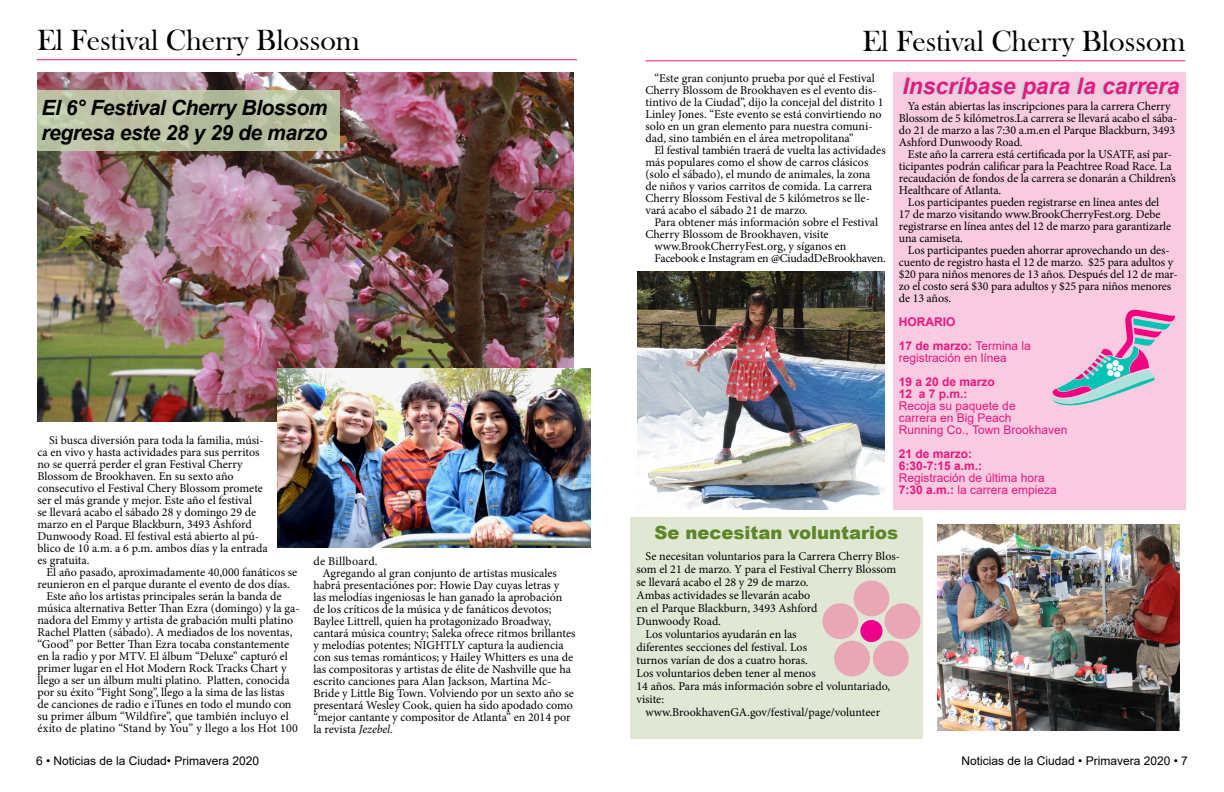
<style>
.page{position:relative;width:1224px;height:792px;background:#fff}
.page>*{position:absolute;margin:0;border:0;box-sizing:border-box;transform-origin:0 0}
.t1{font:30px "Bask Old Face";color:#000}
.t2{font:italic 700 22.9px "Arial";color:#ed157f}
.t3{font:italic 700 21px/25.2px "Arial";letter-spacing:-.02em;color:#000}
.t4{font:900 18px "Arial";color:#5c8727}
.t5{font:12px/12px "Minion Pro";letter-spacing:-.005em;color:#000}
.t6{font:12px/12px "Arial";color:#ed157f}
.t7{font:700 12px/12px "Arial";color:#ed157f}
.t8{font:12px "Arial";color:#000}
.t9{font:12px "Minion Pro";letter-spacing:.02em;color:#000}
.s1{font-style:italic}
.s2{font-weight:400}
.s3{font-weight:700}
</style>
<div class="page">
<img style="left:37px;top:73px;width:537px;height:349px">
<hr style="left:37px;top:59px;width:540px;height:1px;background:#ed157f">
<svg style="left:37px;top:91px;width:303px;height:60px;fill:#bcc1a1"></svg>
<img style="left:277px;top:368px;width:313px;height:179px">
<div style="left:631px;top:518px;width:292px;height:221px;background:#e1e7d5"></div>
<div style="left:893px;top:72px;width:292px;height:438px;background:#f9cbe0"></div>
<hr style="left:645px;top:60px;width:540px;height:1px;background:#ed157f">
<img style="left:937px;top:525px;width:242px;height:205px">
<div style="left:854px;top:581px;width:35px;height:35px;background:#e9a7b6;border-radius:50%"></div>
<div style="left:885px;top:603px;width:35px;height:36px;background:#e9a7b6;border-radius:50%"></div>
<div style="left:822px;top:603px;width:36px;height:36px;background:#e9a7b6;border-radius:50%"></div>
<div style="left:873px;top:641px;width:36px;height:35px;background:#e9a7b6;border-radius:50%"></div>
<div style="left:834px;top:641px;width:36px;height:35px;background:#e9a7b6;border-radius:50%"></div>
<div style="left:860px;top:620px;width:23px;height:22px;background:#ec008c;border-radius:50%"></div>
<svg style="left:1051px;top:309px;width:124px;height:97px"></svg>
<img style="left:637px;top:272px;width:248px;height:237px">
<h1 class="t1" style="left:37px;top:24px;width:324px">El Festival Cherry Blossom</h1>
<h3 class="t3" style="left:41px;top:96px;width:288px">El 6° Festival Cherry Blossom regresa este 28 y 29 de marzo</h3>
<p class="t5" style="left:37px;top:435px;width:232px;text-indent:12px">Si busca diversión para toda la familia, músi&shy;ca en vivo y hasta actividades para sus perritos no se querrá perder el gran Festival Cherry Blossom de Brookhaven. En su sexto año consecutivo el Festival Chery Blossom promete ser el más grande y mejor. Este año el festival<br>se llevará acabo el sábado 28 y domingo 29 de marzo en el Parque Blackburn, 3493 Ashford Dunwoody Road. El festival está abierto al pú&shy;blico de 10 a.m. a 6 p.m. ambos días y la entrada es gratuita.</p>
<p class="t5" style="left:46px;top:567px;width:252px">El año pasado, aproximadamente 40,000 fanáticos se</p>
<p class="t5" style="left:37px;top:579px;width:254px">reunieron en el parque durante el evento de dos días.</p>
<p class="t5" style="left:46px;top:591px;width:237px">Este año los artistas principales serán la banda de</p>
<p class="t5" style="left:37px;top:603px;width:264px">música alternativa Better Than Ezra (domingo) y la ga-</p>
<p class="t5" style="left:37px;top:615px;width:257px">nadora del Emmy y artista de grabación multi platino</p>
<p class="t5" style="left:37px;top:627px;width:257px">Rachel Platten (sábado). A mediados de los noventas,</p>
<p class="t5" style="left:37px;top:639px;width:253px">“Good” por Better Than Ezra tocaba constantemente</p>
<p class="t5" style="left:37px;top:651px;width:252px">en la radio y por MTV. El álbum “Deluxe” capturó el</p>
<p class="t5" style="left:37px;top:663px;width:251px">primer lugar en el Hot Modern Rock Tracks Chart y</p>
<p class="t5" style="left:37px;top:675px;width:254px">llego a ser un álbum multi platino. Platten, conocida</p>
<p class="t5" style="left:37px;top:687px;width:249px">por su éxito “Fight Song”, llego a la sima de las listas</p>
<p class="t5" style="left:37px;top:699px;width:256px">de canciones de radio e iTunes en todo el mundo con</p>
<p class="t5" style="left:37px;top:711px;width:253px">su primer álbum “Wildfire”, que también incluyo el</p>
<p class="t9" style="left:37px;top:720px;width:262px">éxito de platino “Stand by You” y llego a los Hot 100</p>
<p class="t9" style="left:313px;top:553px;width:66px">de Billboard.</p>
<p class="t5" style="left:322px;top:567px;width:236px">Agregando al gran conjunto de artistas musicales</p>
<p class="t5" style="left:313px;top:579px;width:247px">habrá presentaciónes por: Howie Day cuyas letras y</p>
<p class="t5" style="left:313px;top:591px;width:250px">las melodías ingeniosas le han ganado la aprobación</p>
<p class="t5" style="left:313px;top:603px;width:240px">de los críticos de la música y de fanáticos devotos;</p>
<p class="t5" style="left:313px;top:615px;width:239px">Baylee Littrell, quien ha protagonizado Broadway,</p>
<p class="t5" style="left:313px;top:627px;width:264px">cantará música country; Saleka ofrece ritmos brillantes</p>
<p class="t5" style="left:313px;top:639px;width:252px">y melodías potentes; NIGHTLY captura la audiencia</p>
<p class="t5" style="left:313px;top:651px;width:261px">con sus temas románticos; y Hailey Whitters es una de</p>
<p class="t5" style="left:313px;top:663px;width:259px">las compositoras y artistas de élite de Nashville que ha</p>
<p class="t5" style="left:313px;top:675px;width:240px">escrito canciones para Alan Jackson, Martina Mc-</p>
<p class="t5" style="left:313px;top:687px;width:262px">Bride y Little Big Town. Volviendo por un sexto año se</p>
<p class="t5" style="left:313px;top:699px;width:261px">presentará Wesley Cook, quien ha sido apodado como</p>
<p class="t5" style="left:313px;top:711px;width:259px">“mejor cantante y compositor de Atlanta” en 2014 por</p>
<p class="t5" style="left:313px;top:723px;width:81px">la revista <span class="s1">Jezebel</span>.</p>
<h1 class="t1" style="left:863px;top:25px;width:324px">El Festival Cherry Blossom</h1>
<p class="t5" style="left:645px;top:72px;width:239px;text-indent:9px">“Este gran conjunto prueba por qué el Festival Cherry Blossom de Brookhaven es el evento dis&shy;tintivo de la Ciudad”, dijo la concejal del distrito 1<br>Linley Jones. “Este evento se está convirtiendo no solo en un gran elemento para nuestra comuni&shy;dad, sino también en el área metropolitana”</p>
<p class="t5" style="left:645px;top:144px;width:242px;text-indent:9px">El festival también traerá de vuelta las actividades más populares como el show de carros clásicos (solo el sábado), el mundo de animales, la zona<br>de niños y varios carritos de comida. La carrera Cherry Blossom Festival de 5 kilómetros se lle&shy;vará acabo el sábado 21 de marzo.</p>
<p class="t5" style="left:654px;top:216px;width:225px">Para obtener más información sobre el Festival</p>
<p class="t5" style="left:645px;top:228px;width:185px">Cherry Blossom de Brookhaven, visite</p>
<p class="t5" style="left:654px;top:240px;width:194px">www.BrookCherryFest.org, y síganos en</p>
<p class="t5" style="left:654px;top:252px;width:233px">Facebook e Instagram en @CiudadDeBrookhaven.</p>
<h2 class="t2" style="left:903px;top:70px;width:279px">Inscríbase para la carrera</h2>
<p class="t5" style="left:899px;top:100px;width:280px;text-indent:9px">Ya están abiertas las inscripciones para la carrera Cherry Blossom de 5 kilómetros.La carrera se llevará acabo el sába&shy;do 21 de marzo a las 7:30 a.m.en el Parque Blackburn, 3493<br>Ashford Dunwoody Road.</p>
<p class="t5" style="left:899px;top:148px;width:278px;text-indent:9px">Este año la carrera está certificada por la USATF, así par&shy;ticipantes podrán calificar para la Peachtree Road Race. La recaudación de fondos de la carrera se donarán a Children’s Healthcare of Atlanta.</p>
<p class="t5" style="left:899px;top:196px;width:274px;text-indent:9px">Los participantes pueden registrarse en línea antes del 17 de marzo visitando www.BrookCherryFest.org. Debe registrarse en línea antes del 12 de marzo para garantizarle una camiseta.</p>
<p class="t5" style="left:899px;top:244px;width:280px;text-indent:9px">Los participantes pueden ahorrar aprovechando un des&shy;cuento de registro hasta el 12 de marzo. $25 para adultos y $20 para niños menores de 13 años. Después del 12 de mar&shy;zo el costo será $30 para adultos y $25 para niños menores de 13 años.</p>
<p class="t7" style="left:899px;top:310px;width:133px;line-height:24px">HORARIO<br>17 de marzo: <span class="s2">Termina la</span></p>
<p class="t6" style="left:899px;top:352px;width:110px">registración en línea</p>
<p class="t7" style="left:899px;top:376px;width:98px">19 a 20 de marzo<br>12 a 7 p.m.:</p>
<p class="t6" style="left:899px;top:400px;width:170px">Recoja su paquete de<br>carrera en Big Peach<br>Running Co., Town Brookhaven</p>
<p class="t7" style="left:899px;top:448px;width:85px">21 de marzo:<br>6:30-7:15 a.m.:</p>
<p class="t6" style="left:899px;top:472px;width:160px">Registración de última hora<br><span class="s3">7:30 a.m.:</span> la carrera empieza</p>
<h3 class="t4" style="left:654px;top:520px;width:245px">Se necesitan voluntarios</h3>
<p class="t5" style="left:645px;top:551px;width:256px">Se necesitan voluntarios para la Carrera Cherry Blos-</p>
<p class="t5" style="left:636px;top:564px;width:261px">som el 21 de marzo. Y para el Festival Cherry Blossom</p>
<p class="t5" style="left:636px;top:577px;width:174px">se llevará acabo el 28 y 29 de marzo.</p>
<p class="t5" style="left:636px;top:590px;width:175px">Ambas actividades se llevarán acabo</p>
<p class="t5" style="left:636px;top:603px;width:183px">en el Parque Blackburn, 3493 Ashford</p>
<p class="t5" style="left:636px;top:616px;width:86px">Dunwoody Road.</p>
<p class="t5" style="left:645px;top:629px;width:153px">Los voluntarios ayudarán en las</p>
<p class="t5" style="left:636px;top:642px;width:172px">diferentes secciones del festival. Los</p>
<p class="t5" style="left:636px;top:655px;width:173px">turnos varían de dos a cuatro horas.</p>
<p class="t5" style="left:636px;top:668px;width:181px">Los voluntarios deben tener al menos</p>
<p class="t5" style="left:636px;top:681px;width:255px">14 años. Para más información sobre el voluntariado,</p>
<p class="t5" style="left:636px;top:694px;width:29px">visite:</p>
<p class="t5" style="left:645px;top:707px;width:236px">www.BrookhavenGA.gov/festival/page/volunteer</p>
<p class="t8" style="left:36px;top:752px;width:225px">6 • Noticias de la Ciudad• Primavera 2020</p>
<p class="t8" style="left:961px;top:752px;width:228px">Noticias de la Ciudad • Primavera 2020 • 7</p>
</div>
